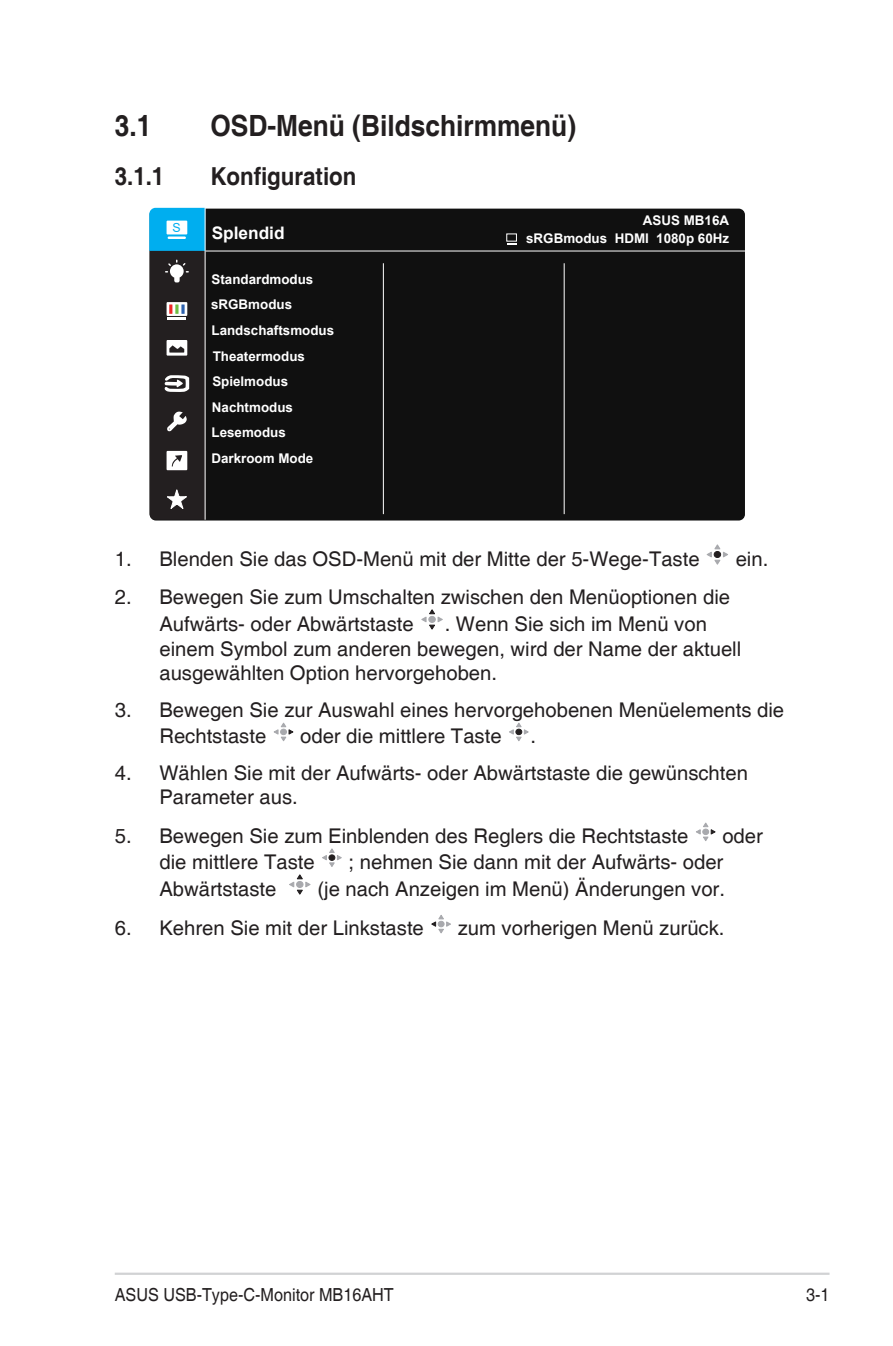
<style>
.page{position:relative;width:893px;height:1346px;background:#fff}
.page>*{position:absolute;margin:0;border:0;box-sizing:border-box;transform-origin:0 0}
.Heading_1{font:700 29.25px "Helvetica";color:#231f20;scale:.9 1}
.Heading_2{font:700 24.75px "Helvetica";color:#231f20;scale:.9 1}
.t1{font:20.25px/24.3px "Helvetica";color:#231f20}
.t2{font:18px "Helvetica";color:#231f20;scale:.9 1}
.t3{font:700 17.32px "Arial";color:#fff}
.t4{font:700 13.28px/25.7px "Arial";color:#fff}
.t5{font:12.38px "Arial";color:#00aeef}
</style>
<div class="page">
<hr style="left:115px;top:1272px;width:714px;height:3px;background:#d1d2d4">
<div style="left:150px;top:209px;width:595px;height:311px;background:#101010;border-radius:6px"></div>
<hr style="left:150px;top:251px;width:595px;height:1px;background:#fff">
<hr style="left:383px;top:263px;width:1px;height:251px;background:#fff">
<hr style="left:564px;top:263px;width:1px;height:251px;background:#fff">
<div style="left:506px;top:234px;width:11px;height:7px;border:1px solid #fff"></div>
<svg style="left:507px;top:243px;width:9px;height:2px"></svg>
<svg style="left:149px;top:208px;width:57px;height:312px"></svg>
<svg style="left:706px;top:544px;width:22px;height:21px"></svg>
<div style="left:714px;top:551px;width:7px;height:6px;background:#231f20;border-radius:50%"></div>
<div style="left:714px;top:551px;width:7px;height:7px;border:1px solid #231f20;border-radius:50%"></div>
<svg style="left:421px;top:609px;width:22px;height:21px"></svg>
<div style="left:428px;top:616px;width:8px;height:7px;border:1px solid #a8a9ad;border-radius:50%"></div>
<svg style="left:273px;top:722px;width:21px;height:20px"></svg>
<div style="left:280px;top:729px;width:7px;height:6px;border:1px solid #a8a9ad;border-radius:50%"></div>
<svg style="left:509px;top:722px;width:20px;height:19px"></svg>
<svg style="left:696px;top:822px;width:20px;height:19px"></svg>
<div style="left:702px;top:829px;width:7px;height:6px;border:1px solid #a8a9ad;border-radius:50%"></div>
<svg style="left:322px;top:848px;width:20px;height:19px"></svg>
<div style="left:329px;top:854px;width:6px;height:7px;border:1px solid #231f20;border-radius:50%"></div>
<svg style="left:289px;top:874px;width:22px;height:21px"></svg>
<div style="left:296px;top:881px;width:7px;height:7px;border:1px solid #a8a9ad;border-radius:50%"></div>
<svg style="left:431px;top:915px;width:20px;height:19px"></svg>
<p class="Heading_1" style="left:115px;top:108px;width:42px">3.1</p>
<p class="Heading_1" style="left:210px;top:108px;width:408px">OSD-Menü (Bildschirmmenü)</p>
<p class="Heading_2" style="left:115px;top:161px;width:57px">3.1.1</p>
<p class="Heading_2" style="left:210px;top:161px;width:164px">Konfiguration</p>
<p class="t5" style="left:173px;top:219px;width:10px">S</p>
<p class="t3" style="left:212px;top:220px;width:75px">Splendid</p>
<p class="t4" style="left:211px;top:266px;width:104px">Standardmodus sRGBmodus</p>
<p class="t4" style="left:211px;top:318px;width:124px">Landschaftsmodus</p>
<p class="t4" style="left:213px;top:343px;width:94px">Theatermodus</p>
<p class="t4" style="left:212px;top:369px;width:83px">Spielmodus<br>Nachtmodus</p>
<p class="t4" style="left:212px;top:420px;width:103px">Lesemodus<br>Darkroom Mode</p>
<p class="t4" style="left:643px;top:208px;width:88px">ASUS MB16A</p>
<p class="t4" style="left:526px;top:226px;width:204px">sRGBmodus HDMI 1080p 60Hz</p>
<p class="t1" style="left:115px;top:548px;width:586px">1. Blenden Sie das OSD-Menü mit der Mitte der 5-Wege-Taste</p>
<p class="t1" style="left:736px;top:548px;width:34px">ein.</p>
<p class="t1" style="left:159px;top:583px;width:572px;line-height:27.9px;text-indent:-45px">2. Bewegen Sie zum Umschalten zwischen den Menüoptionen die<br>Aufwärts- oder Abwärtstaste</p>
<p class="t1" style="left:159px;top:613px;width:583px;text-indent:285px">. Wenn Sie sich im Menü von einem Symbol zum anderen bewegen, wird der Name der aktuell ausgewählten Option hervorgehoben.</p>
<p class="t1" style="left:159px;top:698px;width:626px;line-height:25.9px;text-indent:-45px">3. Bewegen Sie zur Auswahl eines hervorgehobenen Menüelements die<br>Rechtstaste</p>
<p class="t1" style="left:300px;top:724px;width:203px">oder die mittlere Taste</p>
<p class="t1" style="left:530px;top:724px;width:7px">.</p>
<p class="t1" style="left:159px;top:761px;width:590px;text-indent:-45px">4. Wählen Sie mit der Aufwärts- oder Abwärtstaste die gewünschten<br>Parameter aus.</p>
<p class="t1" style="left:115px;top:824px;width:575px">5. Bewegen Sie zum Einblenden des Reglers die Rechtstaste</p>
<p class="t1" style="left:722px;top:824px;width:42px">oder</p>
<p class="t1" style="left:159px;top:850px;width:157px">die mittlere Taste</p>
<p class="t1" style="left:349px;top:850px;width:376px">; nehmen Sie dann mit der Aufwärts- oder</p>
<p class="t1" style="left:159px;top:878px;width:119px">Abwärtstaste</p>
<p class="t1" style="left:318px;top:878px;width:409px">(je nach Anzeigen im Menü) Änderungen vor.</p>
<p class="t1" style="left:115px;top:916px;width:311px">6. Kehren Sie mit der Linkstaste</p>
<p class="t1" style="left:458px;top:916px;width:268px">zum vorherigen Menü zurück.</p>
<p class="t2" style="left:115px;top:1284px;width:312px">ASUS USB-Type-C-Monitor MB16AHT</p>
<p class="t2" style="left:806px;top:1284px;width:28px">3-1</p>
</div>
